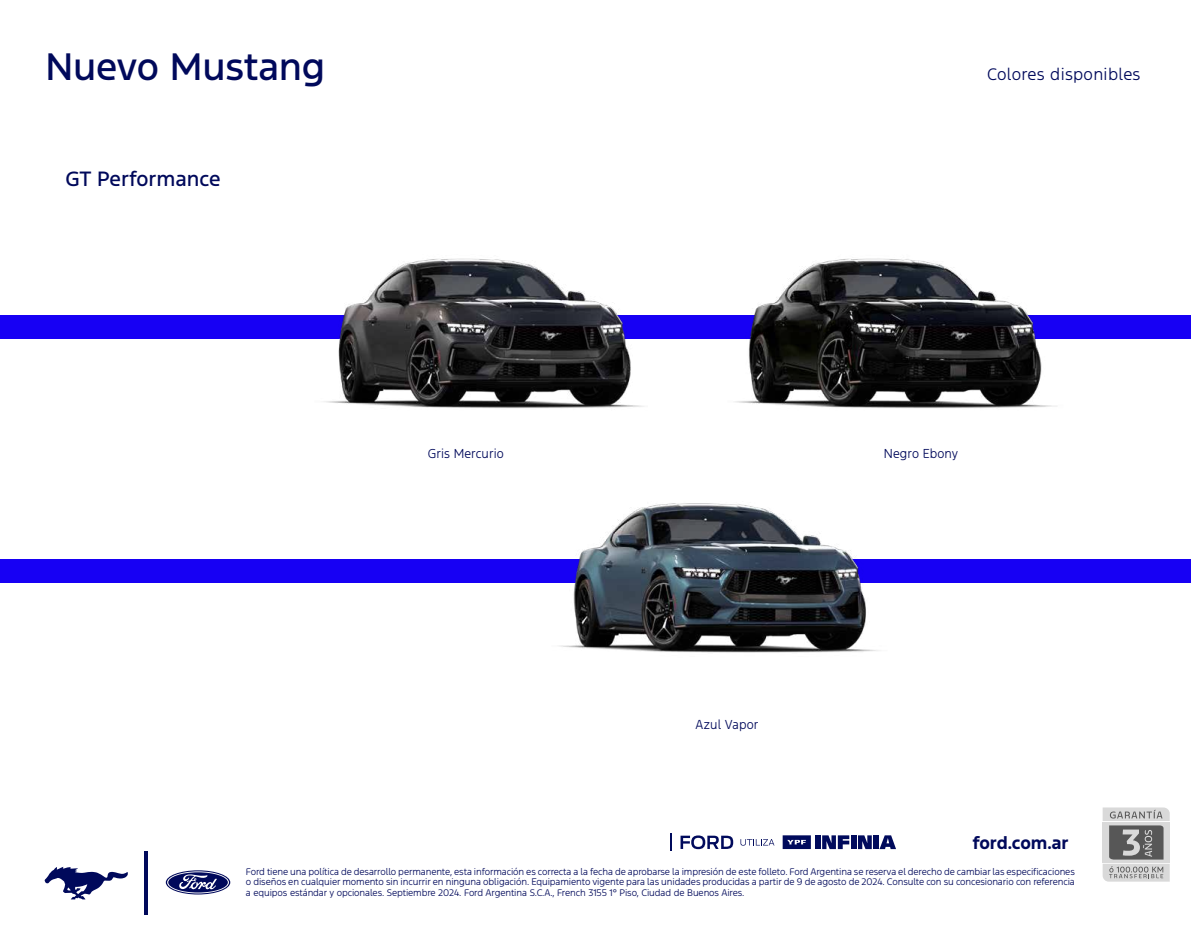
<style>
.page{position:relative;width:1191px;height:936px;background:#fff}
.page>*{position:absolute;margin:0;border:0;box-sizing:border-box;transform-origin:0 0}
.t1{font:500 36px "Ford F1";letter-spacing:-.01em;color:#00095b}
.t2{font:500 19.5px "Ford F1";letter-spacing:.005em;color:#00095b}
.t3{font:700 16.5px "Ford F1";letter-spacing:-.01em;color:#00095b}
.t4{font:300 15.75px "Ford F1";letter-spacing:.02em;color:#00095b}
.t5{font:300 12.15px "Ford F1";letter-spacing:.005em;color:#00095b;scale:.96 1}
.t6{font:300 9px/10.5px "Ford F1";letter-spacing:-.01em;color:#00095b;text-align:justify}
</style>
<div class="page">
<div style="left:0;top:315px;width:1190px;height:24px;background:#1700f4"></div>
<div style="left:0;top:559px;width:1190px;height:24px;background:#1700f4"></div>
<svg style="left:45px;top:866px;width:83px;height:33px"></svg>
<hr style="left:145px;top:851px;width:3px;height:63px;background:#00095b">
<svg style="left:166px;top:870px;width:64px;height:24px"></svg>
<svg style="left:167px;top:871px;width:62px;height:22px"></svg>
<svg style="left:1102px;top:807px;width:67px;height:74px"></svg>
<img style="left:560px;top:503px;width:319px;height:150px">
<img style="left:324px;top:258px;width:320px;height:150px">
<img style="left:735px;top:258px;width:322px;height:150px">
<svg style="left:782px;top:835px;width:29px;height:14px"></svg>
<div style="left:815px;top:835px;width:5px;height:14px;background:#000a5c"></div>
<svg style="left:858px;top:835px;width:13px;height:14px"></svg>
<svg style="left:822px;top:835px;width:27px;height:14px"></svg>
<div style="left:851px;top:835px;width:5px;height:14px;background:#000a5c"></div>
<div style="left:873px;top:835px;width:5px;height:14px;background:#000a5c"></div>
<svg style="left:879px;top:835px;width:17px;height:14px"></svg>
<svg style="left:740px;top:839px;width:34px;height:6px"></svg>
<svg style="left:680px;top:835px;width:53px;height:14px"></svg>
<svg style="left:670px;top:833px;width:2px;height:18px"></svg>
<h1 class="t1" style="left:46px;top:42px;width:281px">Nuevo Mustang</h1>
<h2 class="t2" style="left:65px;top:166px;width:157px">GT Performance</h2>
<h3 class="t4" style="left:987px;top:64px;width:155px">Colores disponibles</h3>
<h3 class="t5" style="left:428px;top:445px;width:81px">Gris Mercurio</h3>
<h3 class="t5" style="left:883px;top:445px;width:79px">Negro Ebony</h3>
<h3 class="t5" style="left:695px;top:716px;width:67px">Azul Vapor</h3>
<h3 class="t3" style="left:972px;top:830px;width:98px">ford.com.ar</h3>
<p class="t6" style="left:246px;top:866px;width:830px">Ford tiene una política de desarrollo permanente, esta información es correcta a la fecha de aprobarse la impresión de este folleto. Ford Argentina se reserva el derecho de cambiar las especificaciones o diseños en cualquier momento sin incurrir en ninguna obligación. Equipamiento vigente para las unidades producidas a partir de 9 de agosto de 2024. Consulte con su concesionario con referencia a equipos estándar y opcionales. Septiembre 2024. Ford Argentina S.C.A., French 3155 1° Piso, Ciudad de Buenos Aires.</p>
</div>
